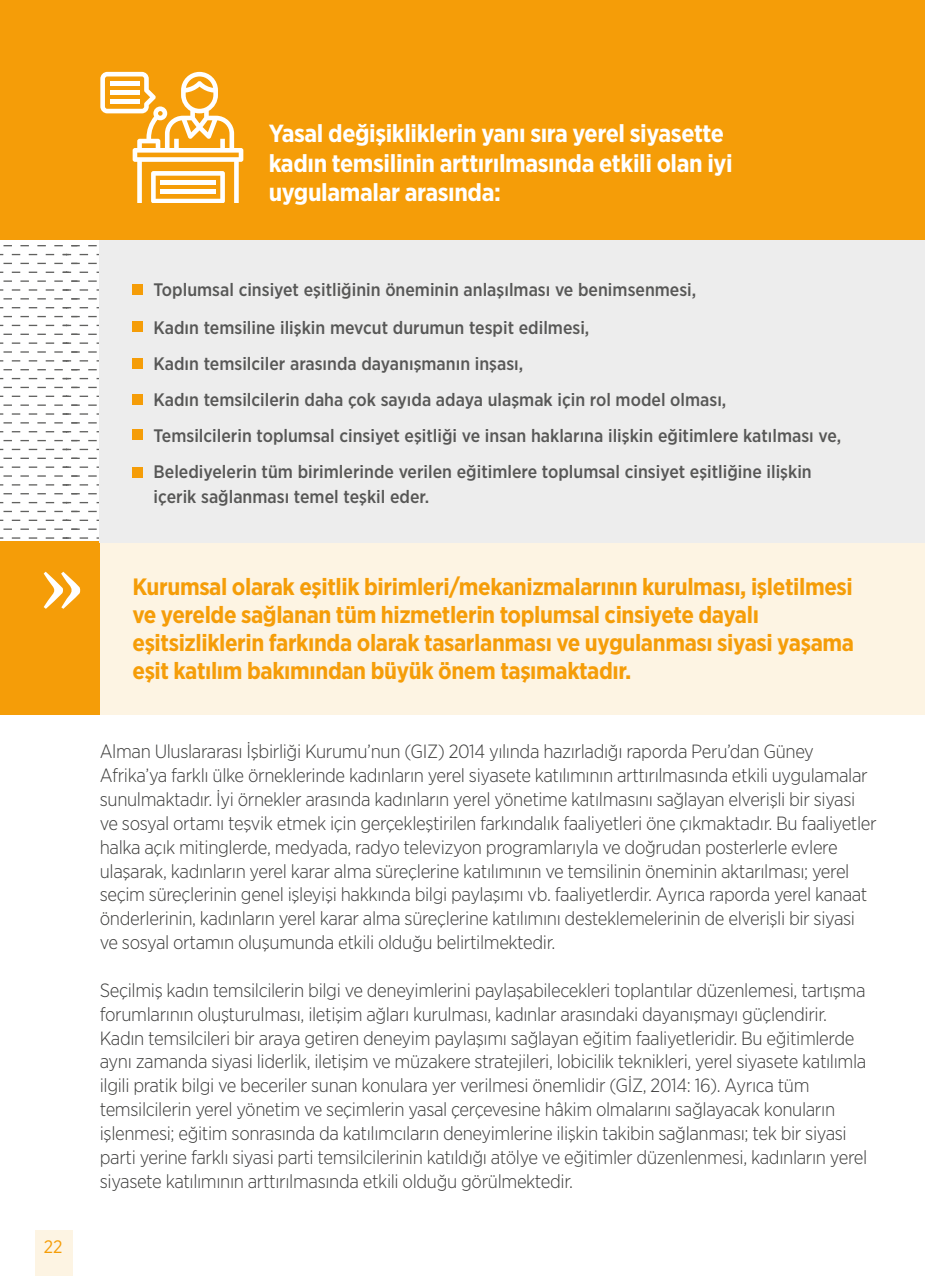
<style>
.page{position:relative;width:925px;height:1276px;background:#fff}
.page>*{position:absolute;margin:0;border:0;box-sizing:border-box;transform-origin:0 0}
.t1{font:700 24.75px/29.2px "Gotham Narrow";letter-spacing:-.015em;color:#fff}
.t2{font:700 23.62px/28.1px "Gotham Narrow";letter-spacing:-.015em;color:#f59d08}
.t3{font:300 19.12px/23.8px "Gotham Narrow";letter-spacing:-.02em;color:#3c3c3b}
.t4{font:500 18px/36px "Gotham Narrow";color:#575756}
.t5{font:18px "Gotham Narrow";color:#f59d08}
</style>
<div class="page">
<div style="left:100px;top:542px;width:825px;height:173px;background:#fdf4e3"></div>
<svg style="left:0;top:239px;width:100px;height:302px"></svg>
<div style="left:0;top:541px;width:100px;height:174px;background:#f59d08"></div>
<div style="left:100px;top:238px;width:825px;height:304px;background:#ededed"></div>
<div style="left:132px;top:285px;width:11px;height:10px;background:#f59d08"></div>
<div style="left:132px;top:321px;width:11px;height:10px;background:#f59d08"></div>
<div style="left:132px;top:359px;width:11px;height:10px;background:#f59d08"></div>
<div style="left:132px;top:467px;width:11px;height:11px;background:#f59d08"></div>
<div style="left:132px;top:430px;width:11px;height:10px;background:#f59d08"></div>
<div style="left:132px;top:394px;width:11px;height:10px;background:#f59d08"></div>
<svg style="left:44px;top:572px;width:36px;height:37px"></svg>
<div style="left:0;top:0;width:925px;height:239px;background:#f59d08"></div>
<svg style="left:100px;top:72px;width:143px;height:131px"></svg>
<div style="left:160px;top:180px;width:56px;height:5px;background:#fff"></div>
<div style="left:160px;top:189px;width:56px;height:5px;background:#fff"></div>
<div style="left:35px;top:1230px;width:38px;height:46px;background:#fdf4e3"></div>
<p class="t5" style="left:44px;top:1235px;width:20px">22</p>
<p class="t1" style="left:269px;top:119px;width:465px">Yasal değişikliklerin yanı sıra yerel siyasette kadın temsilinin arttırılmasında etkili olan iyi uygulamalar arasında:</p>
<p class="t4" style="left:154px;top:270px;width:544px;line-height:38.2px">Toplumsal cinsiyet eşitliğinin öneminin anlaşılması ve benimsenmesi,<br>Kadın temsiline ilişkin mevcut durumun tespit edilmesi,</p>
<p class="t4" style="left:154px;top:345px;width:689px">Kadın temsilciler arasında dayanışmanın inşası,<br>Kadın temsilcilerin daha çok sayıda adaya ulaşmak için rol model olması,<br>Temsilcilerin toplumsal cinsiyet eşitliği ve insan haklarına ilişkin eğitimlere katılması ve, Belediyelerin tüm birimlerinde verilen eğitimlere toplumsal cinsiyet eşitliğine ilişkin</p>
<p class="t4" style="left:154px;top:478px;width:277px">içerik sağlanması temel teşkil eder.</p>
<p class="t2" style="left:132px;top:572px;width:723px">Kurumsal olarak eşitlik birimleri/mekanizmalarının kurulması, işletilmesi ve yerelde sağlanan tüm hizmetlerin toplumsal cinsiyete dayalı eşitsizliklerin farkında olarak tasarlanması ve uygulanması siyasi yaşama eşit katılım bakımından büyük önem taşımaktadır.</p>
<p class="t3" style="left:100px;top:739px;width:778px">Alman Uluslararası İşbirliği Kurumu’nun (GIZ) 2014 yılında hazırladığı raporda Peru’dan Güney Afrika’ya farklı ülke örneklerinde kadınların yerel siyasete katılımının arttırılmasında etkili uygulamalar sunulmaktadır. İyi örnekler arasında kadınların yerel yönetime katılmasını sağlayan elverişli bir siyasi ve sosyal ortamı teşvik etmek için gerçekleştirilen farkındalık faaliyetleri öne çıkmaktadır. Bu faaliyetler halka açık mitinglerde, medyada, radyo televizyon programlarıyla ve doğrudan posterlerle evlere ulaşarak, kadınların yerel karar alma süreçlerine katılımının ve temsilinin öneminin aktarılması; yerel seçim süreçlerinin genel işleyişi hakkında bilgi paylaşımı vb. faaliyetlerdir. Ayrıca raporda yerel kanaat önderlerinin, kadınların yerel karar alma süreçlerine katılımını desteklemelerinin de elverişli bir siyasi ve sosyal ortamın oluşumunda etkili olduğu belirtilmektedir.</p>
<p class="t3" style="left:100px;top:977px;width:769px">Seçilmiş kadın temsilcilerin bilgi ve deneyimlerini paylaşabilecekleri toplantılar düzenlemesi, tartışma forumlarının oluşturulması, iletişim ağları kurulması, kadınlar arasındaki dayanışmayı güçlendirir.<br>Kadın temsilcileri bir araya getiren deneyim paylaşımı sağlayan eğitim faaliyetleridir. Bu eğitimlerde aynı zamanda siyasi liderlik, iletişim ve müzakere stratejileri, lobicilik teknikleri, yerel siyasete katılımla ilgili pratik bilgi ve beceriler sunan konulara yer verilmesi önemlidir (GİZ, 2014: 16). Ayrıca tüm temsilcilerin yerel yönetim ve seçimlerin yasal çerçevesine hâkim olmalarını sağlayacak konuların işlenmesi; eğitim sonrasında da katılımcıların deneyimlerine ilişkin takibin sağlanması; tek bir siyasi parti yerine farklı siyasi parti temsilcilerinin katıldığı atölye ve eğitimler düzenlenmesi, kadınların yerel siyasete katılımının arttırılmasında etkili olduğu görülmektedir.</p>
</div>
